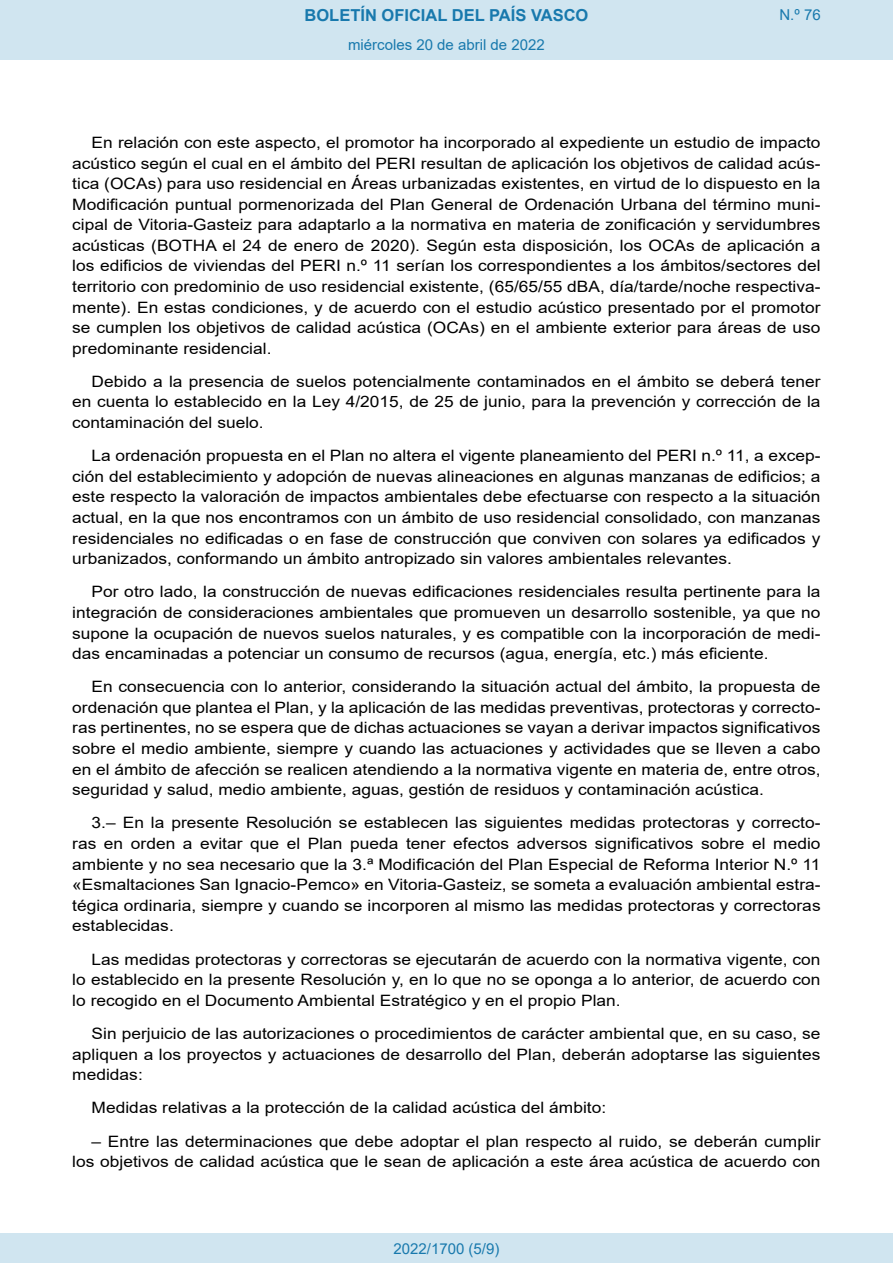
<style>
.page{position:relative;width:893px;height:1263px;background:#fff}
.page>*{position:absolute;margin:0;border:0;box-sizing:border-box;transform-origin:0 0}
.t1{font:700 16.5px "Arial";color:#1879ad}
.BOPVDetalle{font:15.6px/20.5px "Arial";color:#000;text-align:justify;scale:1.11 1}
.Paginacion_Centro{font:15px "Arial";color:#1879ad}
</style>
<div class="page">
<div style="left:0;top:0;width:893px;height:60px;background:#d0e5f0"></div>
<div style="left:0;top:1233px;width:893px;height:30px;background:#d0e5f0"></div>
<p class="t1" style="left:305px;top:3px;width:285px">BOLETÍN OFICIAL DEL PAÍS VASCO</p>
<p class="Paginacion_Centro" style="left:348px;top:35px;width:198px">miércoles 20 de abril de 2022</p>
<p class="Paginacion_Centro" style="left:779px;top:5px;width:43px">N.º 76</p>
<p class="BOPVDetalle" style="left:72px;top:132px;width:676px;text-indent:19px">En relación con este aspecto, el promotor ha incorporado al expediente un estudio de impacto acústico según el cual en el ámbito del PERI resultan de aplicación los objetivos de calidad acús&shy;tica (OCAs) para uso residencial en Áreas urbanizadas existentes, en virtud de lo dispuesto en la Modificación puntual pormenorizada del Plan General de Ordenación Urbana del término muni&shy;cipal de Vitoria-Gasteiz para adaptarlo a la normativa en materia de zonificación y servidumbres acústicas (BOTHA el 24 de enero de 2020). Según esta disposición, los OCAs de aplicación a los edificios de viviendas del PERI n.º 11 serían los correspondientes a los ámbitos/sectores del territorio con predominio de uso residencial existente, (65/65/55 dBA, día/tarde/noche respectiva&shy;mente). En estas condiciones, y de acuerdo con el estudio acústico presentado por el promotor se cumplen los objetivos de calidad acústica (OCAs) en el ambiente exterior para áreas de uso predominante residencial.</p>
<p class="BOPVDetalle" style="left:72px;top:371px;width:676px;text-indent:19px">Debido a la presencia de suelos potencialmente contaminados en el ámbito se deberá tener en cuenta lo establecido en la Ley 4/2015, de 25 de junio, para la prevención y corrección de la contaminación del suelo.</p>
<p class="BOPVDetalle" style="left:72px;top:445px;width:676px;text-indent:19px">La ordenación propuesta en el Plan no altera el vigente planeamiento del PERI n.º 11, a excep&shy;ción del establecimiento y adopción de nuevas alineaciones en algunas manzanas de edificios; a este respecto la valoración de impactos ambientales debe efectuarse con respecto a la situación actual, en la que nos encontramos con un ámbito de uso residencial consolidado, con manzanas residenciales no edificadas o en fase de construcción que conviven con solares ya edificados y urbanizados, conformando un ámbito antropizado sin valores ambientales relevantes.</p>
<p class="BOPVDetalle" style="left:72px;top:581px;width:676px;text-indent:19px">Por otro lado, la construcción de nuevas edificaciones residenciales resulta pertinente para la integración de consideraciones ambientales que promueven un desarrollo sostenible, ya que no supone la ocupación de nuevos suelos naturales, y es compatible con la incorporación de medi&shy;das encaminadas a potenciar un consumo de recursos (agua, energía, etc.) más eficiente.</p>
<p class="BOPVDetalle" style="left:72px;top:676px;width:676px;text-indent:19px">En consecuencia con lo anterior, considerando la situación actual del ámbito, la propuesta de ordenación que plantea el Plan, y la aplicación de las medidas preventivas, protectoras y correcto&shy;ras pertinentes, no se espera que de dichas actuaciones se vayan a derivar impactos significativos sobre el medio ambiente, siempre y cuando las actuaciones y actividades que se lleven a cabo en el ámbito de afección se realicen atendiendo a la normativa vigente en materia de, entre otros, seguridad y salud, medio ambiente, aguas, gestión de residuos y contaminación acústica.</p>
<p class="BOPVDetalle" style="left:72px;top:813px;width:676px;text-indent:19px">3.– En la presente Resolución se establecen las siguientes medidas protectoras y correcto&shy;ras en orden a evitar que el Plan pueda tener efectos adversos significativos sobre el medio ambiente y no sea necesario que la 3.ª Modificación del Plan Especial de Reforma Interior N.º 11 «Esmaltaciones San Ignacio-Pemco» en Vitoria-Gasteiz, se someta a evaluación ambiental estra&shy;tégica ordinaria, siempre y cuando se incorporen al mismo las medidas protectoras y correctoras establecidas.</p>
<p class="BOPVDetalle" style="left:72px;top:949px;width:676px;text-indent:19px">Las medidas protectoras y correctoras se ejecutarán de acuerdo con la normativa vigente, con lo establecido en la presente Resolución y, en lo que no se oponga a lo anterior, de acuerdo con lo recogido en el Documento Ambiental Estratégico y en el propio Plan.</p>
<p class="BOPVDetalle" style="left:72px;top:1023px;width:676px;text-indent:19px">Sin perjuicio de las autorizaciones o procedimientos de carácter ambiental que, en su caso, se apliquen a los proyectos y actuaciones de desarrollo del Plan, deberán adoptarse las siguientes medidas:</p>
<p class="BOPVDetalle" style="left:92px;top:1097px;width:465px">Medidas relativas a la protección de la calidad acústica del ámbito:</p>
<p class="BOPVDetalle" style="left:72px;top:1131px;width:676px;text-align:right">– Entre las determinaciones que debe adoptar el plan respecto al ruido, se deberán cumplir los objetivos de calidad acústica que le sean de aplicación a este área acústica de acuerdo con</p>
<p class="Paginacion_Centro" style="left:393px;top:1238px;width:107px">2022/1700 (5/9)</p>
</div>
